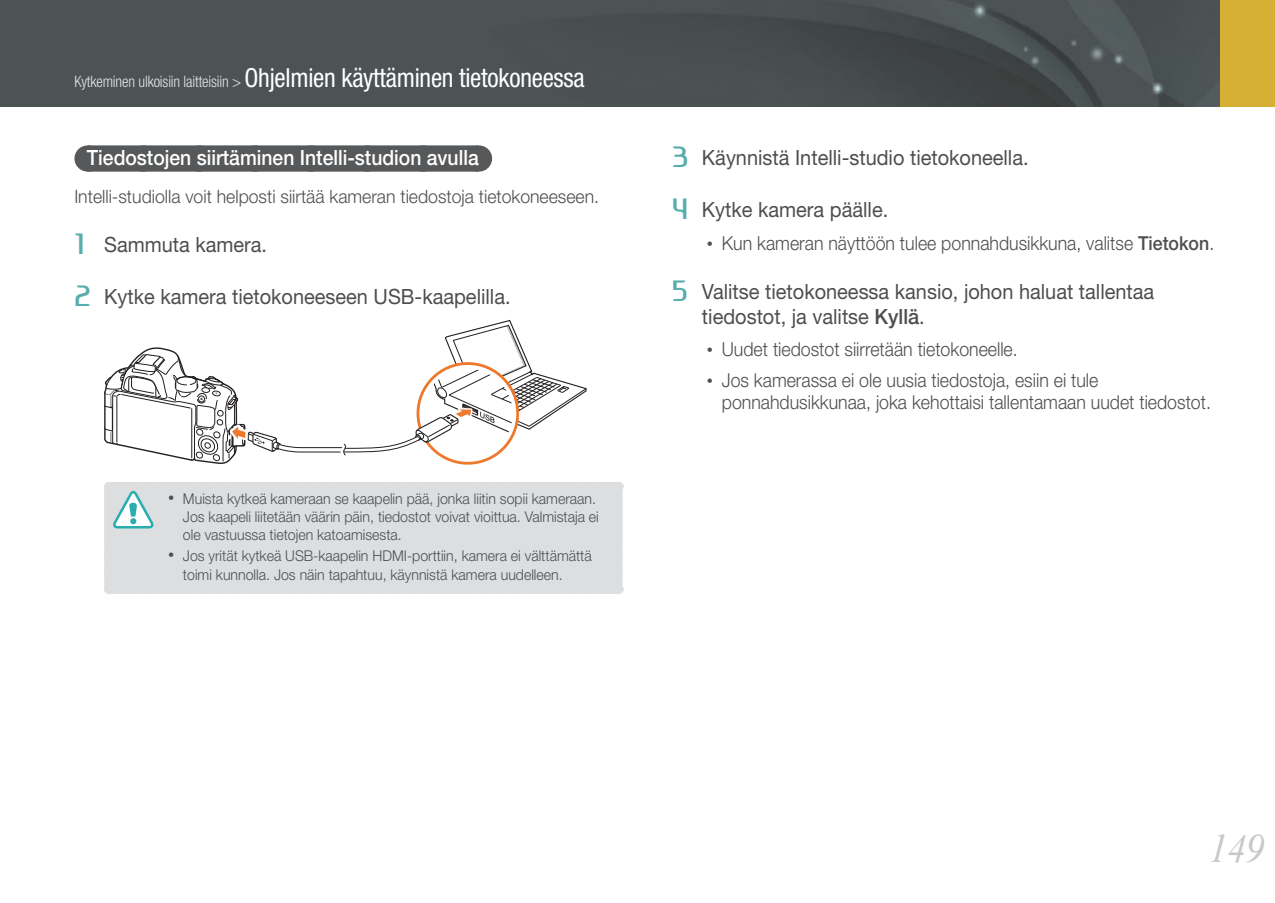
<style>
.page{position:relative;width:1275px;height:903px;background:#fff}
.page>*{position:absolute;margin:0;border:0;box-sizing:border-box;transform-origin:0 0}
.t1{font:italic 40.25px "Times New Roman";color:#c6c8ca;scale:.95 1}
.t2{font:condensed 26.25px "Helvetica Neue";letter-spacing:-.01em;color:#fff;scale:.96 1}
.t3{font:21px/24.5px "Helvetica Neue";color:#4d4e4f;scale:.95 1}
.t4{font:500 21px "Helvetica Neue";color:#fff;scale:.92 1}
.t5{font:300 19.25px/22.8px "Helvetica Neue";color:#4d4e4f;scale:.92 1}
.t6{font:300 18.38px "Helvetica Neue";color:#4d4e4f;scale:.96 1}
.t7{font:300 14.88px/18.4px "Helvetica Neue";color:#4d4e4f;scale:.95 1}
.s1{font-weight:300;font-size:15.75px;color:#e6e7e9}
.s2{font-family:"Ageonebold";font-size:26.25px;color:#57adae}
.s3{font-family:"Arial";font-weight:400;font-size:17.5px}
.s4{font-weight:500}
</style>
<div class="page">
<img style="left:0;top:0;width:1220px;height:107px">
<div style="left:1220px;top:0;width:55px;height:107px;background:#d6b035"></div>
<div style="left:88px;top:145px;width:390px;height:27px;background:#56585a"></div>
<svg style="left:143px;top:145px;width:307px;height:27px"></svg>
<svg style="left:478px;top:145px;width:1px;height:27px"></svg>
<svg style="left:104px;top:320px;width:483px;height:145px"></svg>
<div style="left:113px;top:491px;width:501px;height:94px;background:#dddedf"></div>
<div style="left:109px;top:482px;width:59px;height:9px;background:#dddedf"></div>
<div style="left:104px;top:486px;width:9px;height:103px;background:#dddedf"></div>
<div style="left:168px;top:482px;width:450px;height:9px;background:#dddedf"></div>
<div style="left:614px;top:486px;width:9px;height:103px;background:#dddedf"></div>
<div style="left:109px;top:585px;width:59px;height:9px;background:#dddedf"></div>
<div style="left:168px;top:585px;width:450px;height:9px;background:#dddedf"></div>
<div style="left:185px;top:482px;width:438px;height:90px;background:#dddedf"></div>
<svg style="left:104px;top:482px;width:54px;height:90px"></svg>
<h2 class="t2" style="left:74px;top:68px;width:533px"><span class="s1">Kytkeminen ulkoisiin laitteisiin &gt;</span> Ohjelmien käyttäminen tietokoneessa</h2>
<h3 class="t4" style="left:87px;top:150px;width:428px">Tiedostojen siirtäminen Intelli-studion avulla</h3>
<p class="t6" style="left:74px;top:190px;width:548px">Intelli-studiolla voit helposti siirtää kameran tiedostoja tietokoneeseen.</p>
<h3 class="t3" style="left:74px;top:234px;width:204px"><span class="s2">1</span> Sammuta kamera.</h3>
<h3 class="t3" style="left:74px;top:286px;width:461px"><span class="s2">2</span> Kytke kamera tietokoneeseen USB-kaapelilla.</h3>
<p class="t7" style="left:183px;top:490px;width:439px;text-indent:-15px"><span class="s3">•</span> Muista kytkeä kameraan se kaapelin pää, jonka liitin sopii kameraan.<br>Jos kaapeli liitetään väärin päin, tiedostot voivat vioittua. Valmistaja ei ole vastuussa tietojen katoamisesta.</p>
<p class="t7" style="left:183px;top:548px;width:432px;text-indent:-15px"><span class="s3">•</span> Jos yrität kytkeä USB-kaapelin HDMI-porttiin, kamera ei välttämättä toimi kunnolla. Jos näin tapahtuu, käynnistä kamera uudelleen.</p>
<h3 class="t3" style="left:672px;top:148px;width:377px"><span class="s2">3</span> Käynnistä Intelli-studio tietokoneella.</h3>
<h3 class="t3" style="left:672px;top:199px;width:229px"><span class="s2">4</span> Kytke kamera päälle.</h3>
<p class="t5" style="left:707px;top:233px;width:553px"><span class="s3">•</span> Kun kameran näyttöön tulee ponnahdusikkuna, valitse <span class="s4">Tietokon</span>.</p>
<h3 class="t3" style="left:702px;top:281px;width:478px;text-indent:-30px"><span class="s2">5</span> Valitse tietokoneessa kansio, johon haluat tallentaa tiedostot, ja valitse <span class="s4">Kyllä</span>.</h3>
<p class="t5" style="left:707px;top:340px;width:339px"><span class="s3">•</span> Uudet tiedostot siirretään tietokoneelle.</p>
<p class="t5" style="left:722px;top:370px;width:533px;text-indent:-15px"><span class="s3">•</span> Jos kamerassa ei ole uusia tiedostoja, esiin ei tule ponnahdusikkunaa, joka kehottaisi tallentamaan uudet tiedostot.</p>
<h1 class="t1" style="left:1209px;top:826px;width:60px">149</h1>
</div>
